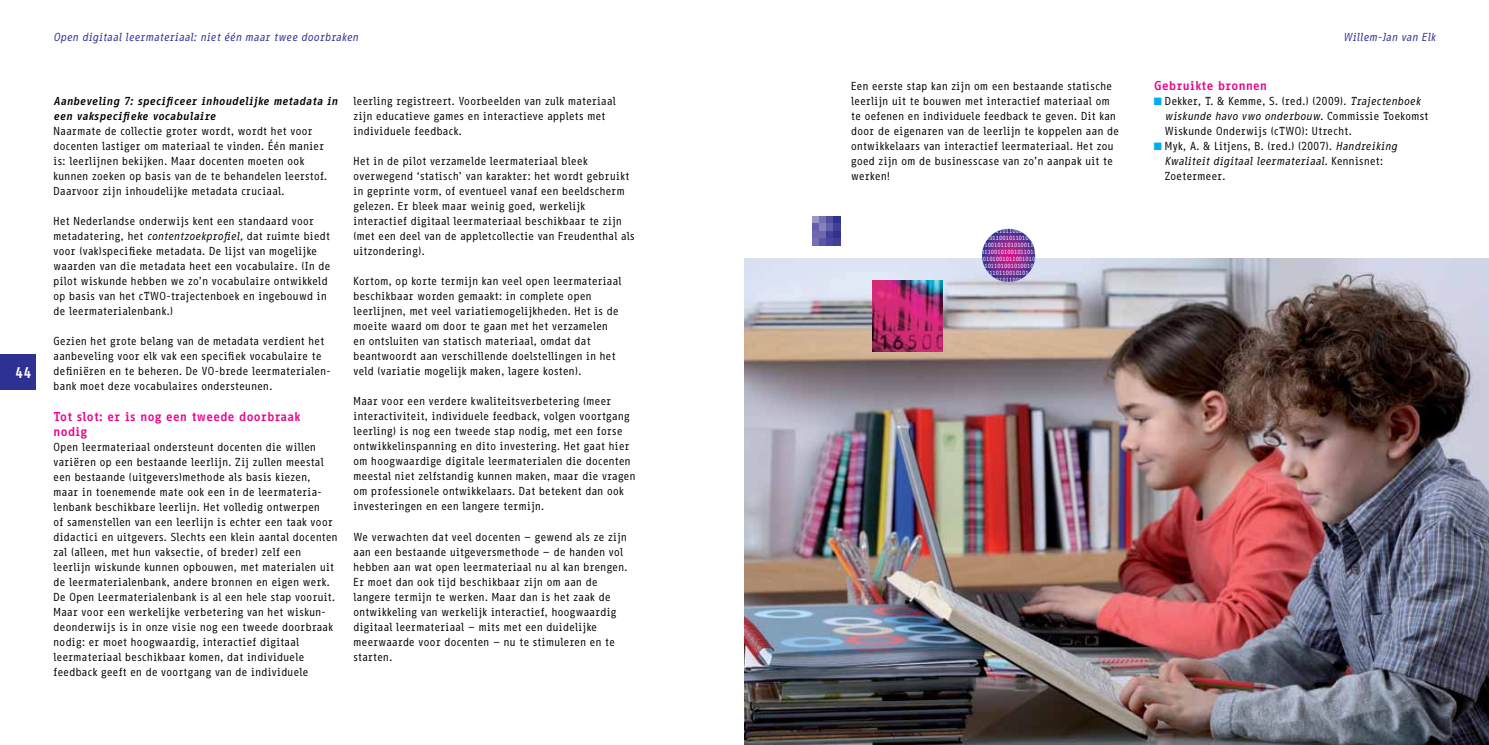
<style>
.page{position:relative;width:1489px;height:745px;background:#fff}
.page>*{position:absolute;margin:0;border:0;box-sizing:border-box;transform-origin:0 0}
.t1{font:700 15px "Info Office";color:#fff}
.t2{font:700 12.5px/15px "Info Office";letter-spacing:-.02em;color:#ec008c}
.t3{font:11.25px/15px "Info Office";letter-spacing:-.02em;color:#000}
.t4{font:italic 700 11.25px/15px "Info Office";letter-spacing:-.02em;color:#000}
.t5{font:italic 11.25px "Info Office";letter-spacing:-.02em;color:#2e3092}
.t6{font:5.88px/7px "Info Office";color:#fff;text-align:center}
.s1{font-style:italic}
.s2{color:#00aeef}
</style>
<div class="page">
<div style="left:0;top:354px;width:35px;height:36px;background:#2e3092"></div>
<img style="left:744px;top:259px;width:744px;height:485px">
<svg style="left:978px;top:229px;width:60px;height:56px;background:#9969af"></svg>
<img style="left:872px;top:280px;width:70px;height:71px">
<div style="left:811px;top:216px;width:8px;height:7px;background:#9b95c9"></div>
<div style="left:819px;top:216px;width:7px;height:7px;background:#7670b4"></div>
<div style="left:826px;top:216px;width:7px;height:7px;background:#524fa1"></div>
<div style="left:833px;top:216px;width:8px;height:7px;background:#2e3092"></div>
<div style="left:811px;top:223px;width:8px;height:8px;background:#645faa"></div>
<div style="left:819px;top:223px;width:7px;height:8px;background:#8781bd"></div>
<div style="left:826px;top:223px;width:7px;height:8px;background:#645faa"></div>
<div style="left:833px;top:223px;width:8px;height:8px;background:#414099"></div>
<div style="left:811px;top:231px;width:8px;height:7px;background:#6d68af"></div>
<div style="left:819px;top:231px;width:7px;height:7px;background:#6d68af"></div>
<div style="left:826px;top:231px;width:7px;height:7px;background:#414099"></div>
<div style="left:833px;top:231px;width:8px;height:7px;background:#2e3092"></div>
<div style="left:811px;top:238px;width:8px;height:7px;background:#7670b4"></div>
<div style="left:819px;top:238px;width:7px;height:7px;background:#5b57a6"></div>
<div style="left:826px;top:238px;width:7px;height:7px;background:#49479d"></div>
<div style="left:833px;top:238px;width:8px;height:7px;background:#414099"></div>
<h1 class="t1" style="left:15px;top:363px;width:18px">44</h1>
<p class="t5" style="left:53px;top:30px;width:307px">Open digitaal leermateriaal: niet één maar twee doorbraken</p>
<p class="t5" style="left:1342px;top:30px;width:94px">Willem-Jan van Elk</p>
<p class="t4" style="left:53px;top:93px;width:286px">Aanbeveling 7: specificeer inhoudelijke metadata in een vakspecifieke vocabulaire</p>
<p class="t3" style="left:53px;top:123px;width:276px">Naarmate de collectie groter wordt, wordt het voor docenten lastiger om materiaal te vinden. Één manier is: leerlijnen bekijken. Maar docenten moeten ook kunnen zoeken op basis van de te behandelen leerstof.<br>Daarvoor zijn inhoudelijke metadata cruciaal.</p>
<p class="t3" style="left:53px;top:213px;width:279px">Het Nederlandse onderwijs kent een standaard voor metadatering, het <span class="s1">contentzoekprofiel,</span> dat ruimte biedt voor (vak)specifieke metadata. De lijst van mogelijke waarden van die metadata heet een vocabulaire. (In de pilot wiskunde hebben we zo’n vocabulaire ontwikkeld op basis van het cTWO-trajectenboek en ingebouwd in de leermaterialenbank.)</p>
<p class="t3" style="left:53px;top:333px;width:279px">Gezien het grote belang van de metadata verdient het aanbeveling voor elk vak een specifiek vocabulaire te definiëren en te beheren. De VO-brede leermaterialen&shy;bank moet deze vocabulaires ondersteunen.</p>
<p class="t2" style="left:53px;top:408px;width:249px">Tot slot: er is nog een tweede doorbraak nodig</p>
<p class="t3" style="left:53px;top:438px;width:286px">Open leermateriaal ondersteunt docenten die willen variëren op een bestaande leerlijn. Zij zullen meestal een bestaande (uitgevers)methode als basis kiezen, maar in toenemende mate ook een in de leermateria&shy;lenbank beschikbare leerlijn. Het volledig ontwerpen<br>of samenstellen van een leerlijn is echter een taak voor didactici en uitgevers. Slechts een klein aantal docenten zal (alleen, met hun vaksectie, of breder) zelf een leerlijn wiskunde kunnen opbouwen, met materialen uit de leermaterialenbank, andere bronnen en eigen werk.<br>De Open Leermaterialenbank is al een hele stap vooruit.<br>Maar voor een werkelijke verbetering van het wiskun&shy;deonderwijs is in onze visie nog een tweede doorbraak nodig: er moet hoogwaardig, interactief digitaal leermateriaal beschikbaar komen, dat individuele feedback geeft en de voortgang van de individuele</p>
<p class="t3" style="left:353px;top:93px;width:264px">leerling registreert. Voorbeelden van zulk materiaal zijn educatieve games en interactieve applets met individuele feedback.</p>
<p class="t3" style="left:353px;top:153px;width:283px">Het in de pilot verzamelde leermateriaal bleek overwegend ‘statisch’ van karakter: het wordt gebruikt in geprinte vorm, of eventueel vanaf een beeldscherm gelezen. Er bleek maar weinig goed, werkelijk interactief digitaal leermateriaal beschikbaar te zijn (met een deel van de appletcollectie van Freudenthal als uitzondering).</p>
<p class="t3" style="left:353px;top:273px;width:270px">Kortom, op korte termijn kan veel open leermateriaal beschikbaar worden gemaakt: in complete open leerlijnen, met veel variatiemogelijkheden. Het is de moeite waard om door te gaan met het verzamelen en ontsluiten van statisch materiaal, omdat dat beantwoordt aan verschillende doelstellingen in het veld (variatie mogelijk maken, lagere kosten).</p>
<p class="t3" style="left:353px;top:393px;width:284px">Maar voor een verdere kwaliteitsverbetering (meer interactiviteit, individuele feedback, volgen voortgang leerling) is nog een tweede stap nodig, met een forse ontwikkelinspanning en dito investering. Het gaat hier om hoogwaardige digitale leermaterialen die docenten meestal niet zelfstandig kunnen maken, maar die vragen om professionele ontwikkelaars. Dat betekent dan ook investeringen en een langere termijn.</p>
<p class="t3" style="left:353px;top:528px;width:276px">We verwachten dat veel docenten – gewend als ze zijn aan een bestaande uitgeversmethode – de handen vol hebben aan wat open leermateriaal nu al kan brengen.<br>Er moet dan ook tijd beschikbaar zijn om aan de langere termijn te werken. Maar dan is het zaak de ontwikkeling van werkelijk interactief, hoogwaardig digitaal leermateriaal – mits met een duidelijke meerwaarde voor docenten – nu te stimuleren en te starten.</p>
<p class="t3" style="left:850px;top:78px;width:270px">Een eerste stap kan zijn om een bestaande statische leerlijn uit te bouwen met interactief materiaal om te oefenen en individuele feedback te geven. Dit kan door de eigenaren van de leerlijn te koppelen aan de ontwikkelaars van interactief leermateriaal. Het zou goed zijn om de businesscase van zo’n aanpak uit te werken!</p>
<p class="t2" style="left:1153px;top:78px;width:115px">Gebruikte bronnen</p>
<p class="t3" style="left:1164px;top:93px;width:266px;text-indent:-11px"><span class="s2">■</span> Dekker, T. &amp; Kemme, S. (red.) (2009). <span class="s1">Trajectenboek wiskunde havo vwo onderbouw</span>. Commissie Toekomst<br>Wiskunde Onderwijs (cTWO): Utrecht.</p>
<p class="t3" style="left:1164px;top:138px;width:234px;text-indent:-11px"><span class="s2">■</span> Myk, A. &amp; Litjens, B. (red.) (2007). <span class="s1">Handreiking<br>Kwaliteit digitaal leermateriaal</span>. Kennisnet:<br>Zoetermeer.</p>
<p class="t6" style="left:979px;top:227px;width:59px">1001101100101<br>010110010110100<br>1100101101010011<br>01100101001011010<br>10101001011001010<br>1101101001010010<br>0110110010101<br>11010110010</p>
</div>
